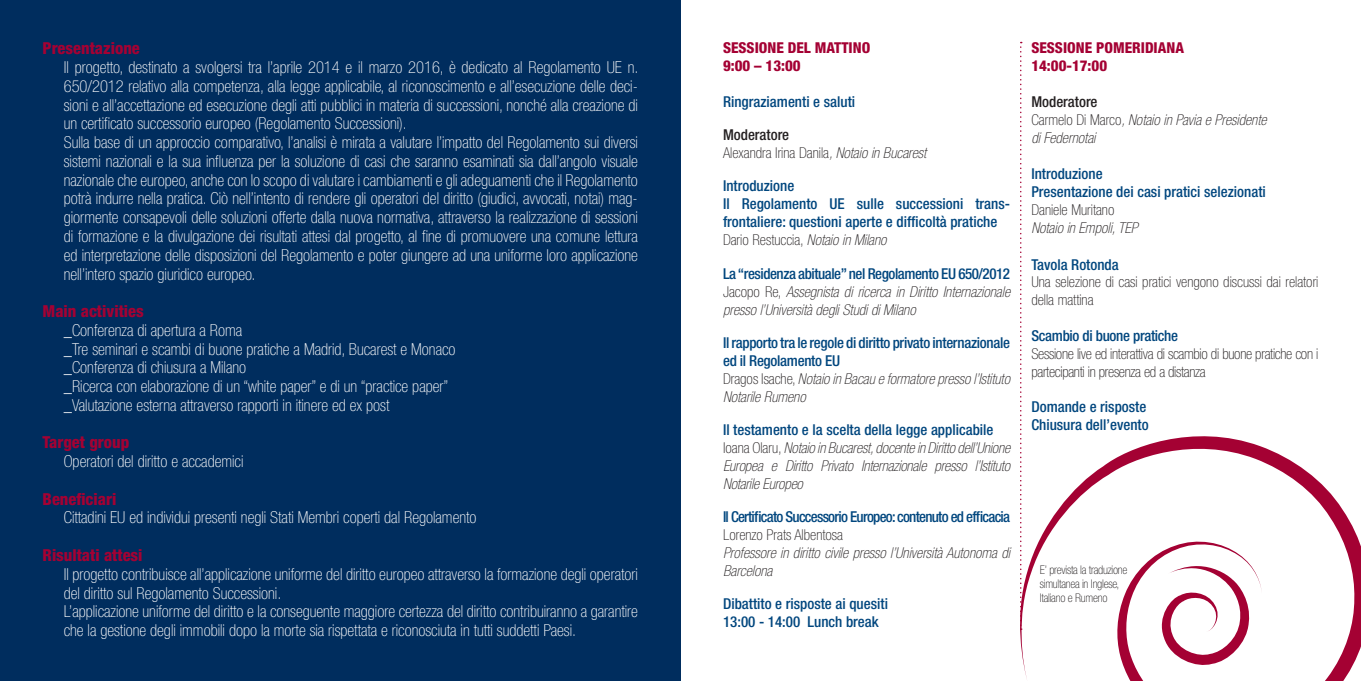
<style>
.page{position:relative;width:1361px;height:681px;background:#fff}
.page>*{position:absolute;margin:0;border:0;box-sizing:border-box;transform-origin:0 0}
.t1{font:100 condensed 16.5px/18.8px "Helvetica Neue LT Std";color:#fff}
.t2{font:800 condensed 16.5px "Helvetica Neue LT Std";color:#a40133}
.t3{font:italic 100 condensed 15px/18px "Helvetica Neue LT Std";color:#231f20}
.t4{font:500 condensed 15px/18px "Helvetica Neue LT Std";color:#00467e}
.t5{font:500 condensed 15px/18px "Helvetica Neue LT Std";letter-spacing:-.02em;color:#00467e}
.t6{font:100 condensed 15px/18px "Helvetica Neue LT Std";color:#231f20}
.t7{font:100 condensed 15px/18px "Helvetica Neue LT Std";letter-spacing:-.02em;color:#231f20}
.t8{font:800 condensed 15px/18px "Helvetica Neue LT Std";color:#a40133}
.t9{font:500 condensed 15px "Helvetica Neue LT Std";letter-spacing:-.05em;color:#00467e}
.t10{font:100 condensed 12px/14.4px "Helvetica Neue LT Std";letter-spacing:-.02em;color:#231f20}
.s1{font-weight:500}
.s2{font-style:italic}
.s3{font-weight:100;color:#231f20}
.s4{font-weight:100;font-style:italic;color:#231f20}
.s5{font-weight:500;font-style:normal;color:#00467e}
.s6{font-style:normal}
.s7{font-weight:500;font-style:normal}
</style>
<div class="page">
<div style="left:0;top:0;width:680px;height:680px;background:#002d5e"></div>
<svg style="left:1020px;top:424px;width:341px;height:256px"></svg>
<svg style="left:1156px;top:565px;width:95px;height:103px"></svg>
<svg style="left:1020px;top:42px;width:1px;height:587px"></svg>
<p class="t2" style="left:43px;top:38px;width:99px">Presentazione</p>
<p class="t1" style="left:64px;top:58px;width:576px">Il progetto, destinato a svolgersi tra l’aprile 2014 e il marzo 2016, è dedicato al Regolamento UE n.<br>650/2012 relativo alla competenza, alla legge applicabile, al riconoscimento e all’esecuzione delle deci&shy;sioni e all’accettazione ed esecuzione degli atti pubblici in materia di successioni, nonché alla creazione di un certificato successorio europeo (Regolamento Successioni).<br>Sulla base di un approccio comparativo, l’analisi è mirata a valutare l’impatto del Regolamento sui diversi sistemi nazionali e la sua influenza per la soluzione di casi che saranno esaminati sia dall’angolo visuale nazionale che europeo, anche con lo scopo di valutare i cambiamenti e gli adeguamenti che il Regolamento potrà indurre nella pratica. Ciò nell’intento di rendere gli operatori del diritto (giudici, avvocati, notai) mag&shy;giormente consapevoli delle soluzioni offerte dalla nuova normativa, attraverso la realizzazione di sessioni di formazione e la divulgazione dei risultati attesi dal progetto, al fine di promuovere una comune lettura ed interpretazione delle disposizioni del Regolamento e poter giungere ad una uniforme loro applicazione nell’intero spazio giuridico europeo.</p>
<p class="t2" style="left:43px;top:301px;width:103px">Main activities</p>
<p class="t1" style="left:64px;top:320px;width:393px">_Conferenza di apertura a Roma<br>_Tre seminari e scambi di buone pratiche a Madrid, Bucarest e Monaco _Conferenza di chiusura a Milano<br>_Ricerca con elaborazione di un “white paper” e di un “practice paper” _Valutazione esterna attraverso rapporti in itinere ed ex post</p>
<p class="t2" style="left:43px;top:432px;width:88px">Target group</p>
<p class="t1" style="left:64px;top:451px;width:181px">Operatori del diritto e accademici</p>
<p class="t2" style="left:43px;top:488px;width:75px">Beneficiari</p>
<p class="t1" style="left:64px;top:508px;width:414px">Cittadini EU ed individui presenti negli Stati Membri coperti dal Regolamento</p>
<p class="t2" style="left:43px;top:544px;width:101px">Risultati attesi</p>
<p class="t1" style="left:64px;top:564px;width:576px">Il progetto contribuisce all’applicazione uniforme del diritto europeo attraverso la formazione degli operatori del diritto sul Regolamento Successioni.<br>L’applicazione uniforme del diritto e la conseguente maggiore certezza del diritto contribuiranno a garantire che la gestione degli immobili dopo la morte sia rispettata e riconosciuta in tutti suddetti Paesi.</p>
<p class="t8" style="left:723px;top:39px;width:149px">SESSIONE DEL MATTINO<br>9:00 – 13:00</p>
<p class="t4" style="left:723px;top:93px;width:134px">Ringraziamenti e saluti</p>
<p class="t6" style="left:723px;top:126px;width:205px"><span class="s1">Moderatore<br></span>Alexandra Irina Danila<span class="s2">, Notaio in Bucarest</span></p>
<p class="t4" style="left:723px;top:177px;width:288px">Introduzione<br>Il Regolamento UE sulle successioni trans&shy;frontaliere: questioni aperte e difficoltà pratiche <span class="s3">Dario Restuccia,</span> <span class="s4">Notaio in Milano</span></p>
<p class="t3" style="left:723px;top:264px;width:289px;text-align:justify"><span class="s5">La “residenza abituale” nel Regolamento EU 650/2012<br></span><span class="s6">Jacopo Re,</span> Assegnista di ricerca in Diritto Internazionale presso l’Università degli Studi di Milano</p>
<p class="t5" style="left:723px;top:333px;width:289px">Il rapporto tra le regole di diritto privato internazionale ed il Regolamento EU<br><span class="s3">Dragos Isache,</span> <span class="s4">Notaio in Bacau e formatore presso l’Istituto Notarile Rumeno</span></p>
<p class="t3" style="left:723px;top:420px;width:289px"><span class="s5">Il testamento e la scelta della legge applicabile </span><span class="s6">Ioana Olaru,</span> Notaio in Bucarest, docente in Diritto dell’Unione Europea e Diritto Privato Internazionale presso l’Istituto Notarile Europeo</p>
<p class="t9" style="left:723px;top:507px;width:289px">Il Certificato Successorio Europeo: contenuto ed efficacia</p>
<p class="t6" style="left:723px;top:525px;width:121px">Lorenzo Prats Albentosa</p>
<p class="t3" style="left:723px;top:543px;width:289px">Professore in diritto civile presso l’Università Autonoma di<br>Barcelona</p>
<p class="t4" style="left:723px;top:594px;width:166px">Dibattito e risposte ai quesiti<br>13:00 - 14:00 Lunch break</p>
<p class="t8" style="left:1031px;top:39px;width:154px">SESSIONE POMERIDIANA<br>14:00-17:00</p>
<p class="t3" style="left:1031px;top:93px;width:237px"><span class="s7">Moderatore<br></span><span class="s6">Carmelo Di Marco</span>, Notaio in Pavia e Presidente di Federnotai</p>
<p class="t4" style="left:1031px;top:165px;width:236px">Introduzione<br>Presentazione dei casi pratici selezionati</p>
<p class="t6" style="left:1031px;top:201px;width:85px">Daniele Muritano</p>
<p class="t3" style="left:1031px;top:219px;width:108px">Notaio in Empoli, TEP</p>
<p class="t4" style="left:1031px;top:255px;width:89px">Tavola Rotonda</p>
<p class="t6" style="left:1031px;top:272px;width:289px">Una selezione di casi pratici vengono discussi dai relatori della mattina</p>
<p class="t5" style="left:1031px;top:326px;width:148px">Scambio di buone pratiche</p>
<p class="t7" style="left:1031px;top:344px;width:288px">Sessione live ed interattiva di scambio di buone pratiche con i partecipanti in presenza ed a distanza</p>
<p class="t4" style="left:1031px;top:397px;width:119px">Domande e risposte<br>Chiusura dell’evento</p>
<p class="t10" style="left:1040px;top:561px;width:89px">E’ prevista la traduzione simultanea in Inglese,<br>Italiano e Rumeno</p>
</div>
